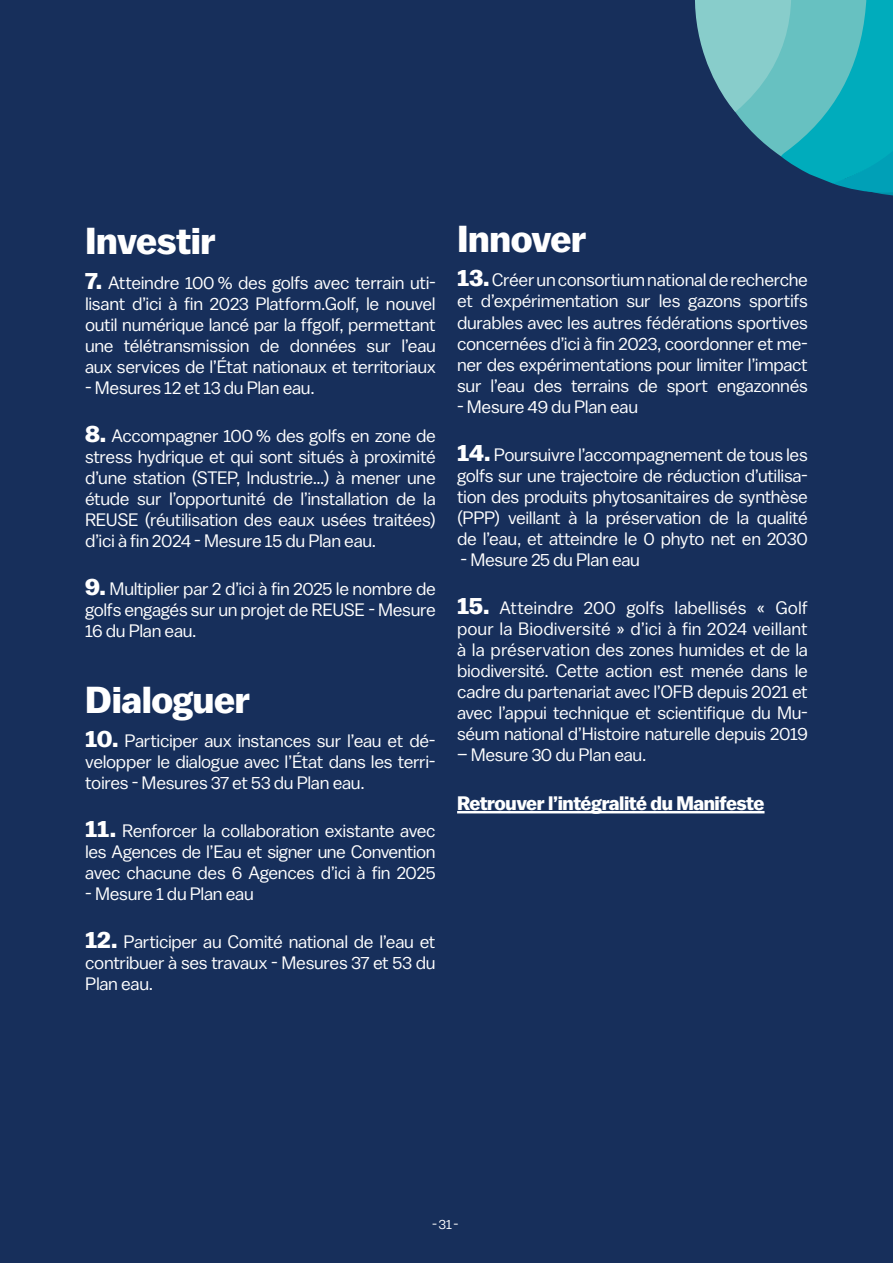
<style>
.page{position:relative;width:893px;height:1263px;background:#172f5b}
.page>*{position:absolute;margin:0;border:0;box-sizing:border-box;transform-origin:0 0}
.t1{font:700 37.5px "Balto";letter-spacing:-.01em;color:#fff}
.t2{font:700 19.5px "Balto";letter-spacing:-.02em;color:#fff}
.t3{font:18px/21px "Balto";letter-spacing:-.02em;color:#fff;text-align:justify}
.t4{font:13.5px "Balto";color:#fff}
.s1{font-weight:700;font-size:24px}
</style>
<div class="page">
<hr style="left:457px;top:811px;width:307px;height:2px;background:#fff">
<svg style="left:695px;top:0;width:198px;height:196px"></svg>
<h1 class="t1" style="left:85px;top:218px;width:132px">Investir</h1>
<p class="t3" style="left:85px;top:271px;width:352px"><span class="s1">7.</span> Atteindre 100 % des golfs avec terrain uti&shy;lisant d’ici à fin 2023 Platform.Golf, le nouvel outil numérique lancé par la ffgolf, permettant une télétransmission de données sur l’eau aux services de l’État nationaux et territoriaux</p>
<p class="t3" style="left:85px;top:376px;width:231px">- Mesures 12 et 13 du Plan eau.</p>
<p class="t3" style="left:85px;top:424px;width:352px"><span class="s1">8.</span> Accompagner 100 % des golfs en zone de stress hydrique et qui sont situés à proximité d’une station (STEP, Industrie…) à mener une étude sur l’opportunité de l’installation de la REUSE (réutilisation des eaux usées traitées) d’ici à fin 2024 - Mesure 15 du Plan eau.</p>
<p class="t3" style="left:85px;top:577px;width:352px"><span class="s1">9.</span> Multiplier par 2 d’ici à fin 2025 le nombre de golfs engagés sur un projet de REUSE - Mesure 16 du Plan eau.</p>
<h1 class="t1" style="left:85px;top:677px;width:166px">Dialoguer</h1>
<p class="t3" style="left:85px;top:730px;width:352px"><span class="s1">10.</span> Participer aux instances sur l’eau et dé&shy;velopper le dialogue avec l’État dans les terri&shy;toires - Mesures 37 et 53 du Plan eau.</p>
<p class="t3" style="left:85px;top:820px;width:352px"><span class="s1">11.</span> Renforcer la collaboration existante avec les Agences de l’Eau et signer une Convention avec chacune des 6 Agences d’ici à fin 2025</p>
<p class="t3" style="left:85px;top:883px;width:170px">- Mesure 1 du Plan eau</p>
<p class="t3" style="left:85px;top:931px;width:352px"><span class="s1">12.</span> Participer au Comité national de l’eau et contribuer à ses travaux - Mesures 37 et 53 du Plan eau.</p>
<h1 class="t1" style="left:457px;top:216px;width:131px">Innover</h1>
<p class="t3" style="left:457px;top:269px;width:352px"><span class="s1">13.</span> Créer un consortium national de recherche et d’expérimentation sur les gazons sportifs durables avec les autres fédérations sportives concernées d’ici à fin 2023, coordonner et me&shy;ner des expérimentations pour limiter l’impact sur l’eau des terrains de sport engazonnés</p>
<p class="t3" style="left:457px;top:395px;width:183px">- Mesure 49 du Plan eau</p>
<p class="t3" style="left:457px;top:443px;width:352px"><span class="s1">14.</span> Poursuivre l’accompagnement de tous les golfs sur une trajectoire de réduction d’utilisa&shy;tion des produits phytosanitaires de synthèse (PPP) veillant à la préservation de la qualité de l’eau, et atteindre le 0 phyto net en 2030</p>
<p class="t3" style="left:461px;top:548px;width:181px">- Mesure 25 du Plan eau</p>
<p class="t3" style="left:457px;top:596px;width:352px"><span class="s1">15.</span> Atteindre 200 golfs labellisés « Golf pour la Biodiversité » d’ici à fin 2024 veillant à la préservation des zones humides et de la biodiversité. Cette action est menée dans le cadre du partenariat avec l’OFB depuis 2021 et avec l’appui technique et scientifique du Mu&shy;séum national d’Histoire naturelle depuis 2019</p>
<p class="t3" style="left:457px;top:743px;width:191px">– Mesure 30 du Plan eau.</p>
<p class="t2" style="left:457px;top:791px;width:309px">Retrouver l’intégralité du Manifeste</p>
<p class="t4" style="left:432px;top:1216px;width:28px">- 31 -</p>
</div>
